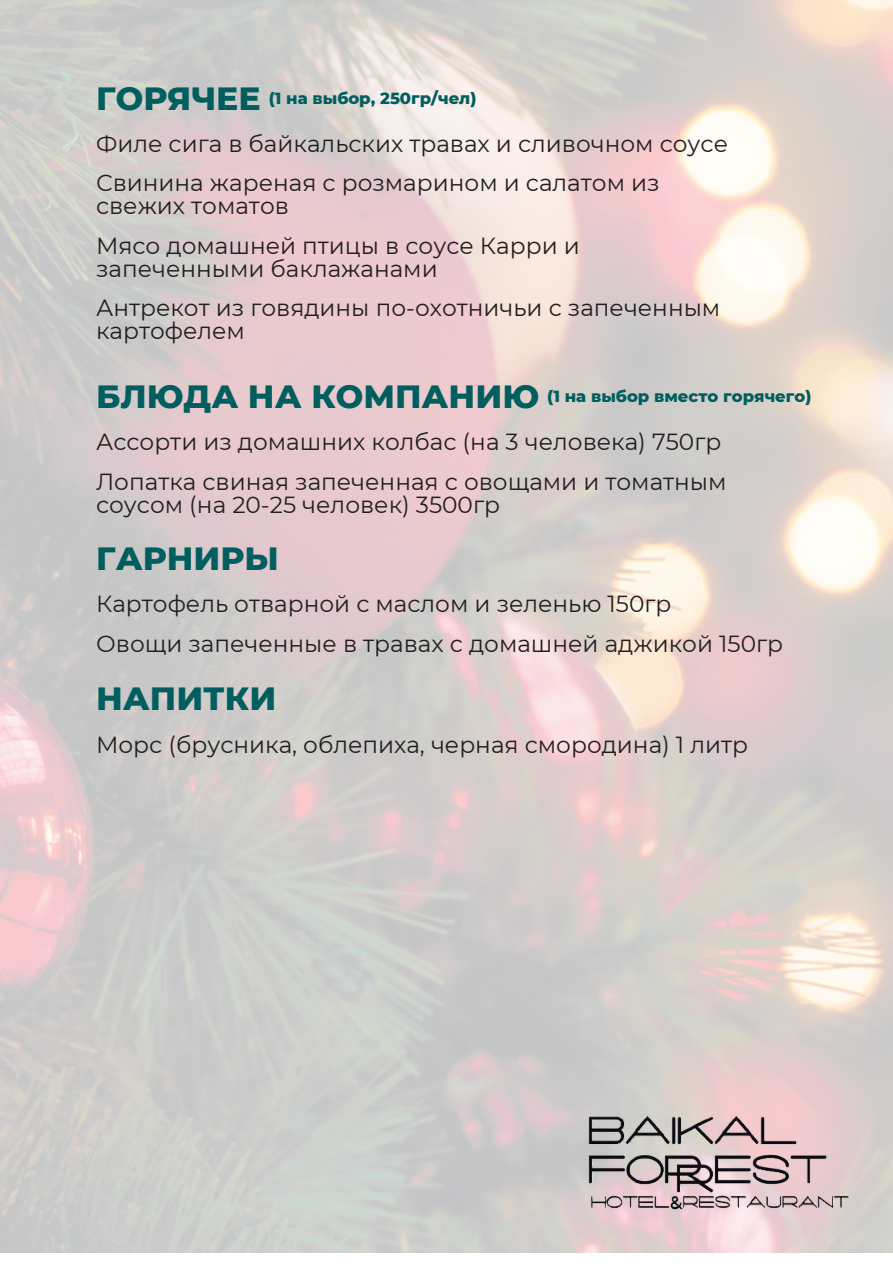
<style>
.page{position:relative;width:893px;height:1264px;background:#fff}
.page>*{position:absolute;margin:0;border:0;box-sizing:border-box;transform-origin:0 0}
.t1{font:800 32.85px "Montserrat";color:#005f5e}
.t2{font:23.25px/22.6px "Montserrat";color:#231f20}
.t3{font:800 16.35px "Montserrat";color:#005f5e}
</style>
<div class="page">
<img style="left:581px;top:1104px;width:284px;height:118px">
<h1 class="t1" style="left:96px;top:74px;width:166px">ГОРЯЧЕЕ</h1>
<p class="t2" style="left:96px;top:131px;width:633px">Филе сига в байкальских травах и сливочном соусе</p>
<p class="t3" style="left:269px;top:86px;width:209px">(1 на выбор, 250гр/чел)</p>
<p class="t2" style="left:96px;top:171px;width:565px">Свинина жареная с розмарином и салатом из свежих томатов</p>
<p class="t2" style="left:96px;top:233px;width:485px">Мясо домашней птицы в соусе Карри и запеченными баклажанами</p>
<p class="t2" style="left:96px;top:296px;width:625px">Антрекот из говядины по-охотничьи с запеченным картофелем</p>
<h1 class="t1" style="left:96px;top:372px;width:444px">БЛЮДА НА КОМПАНИЮ</h1>
<p class="t2" style="left:96px;top:421px;width:632px;line-height:39.8px">Ассорти из домашних колбас (на 3 человека) 750гр<br>Лопатка свиная запеченная с овощами и томатным</p>
<p class="t2" style="left:96px;top:492px;width:405px">соусом (на 20-25 человек) 3500гр</p>
<p class="t3" style="left:547px;top:384px;width:265px">(1 на выбор вместо горячего)</p>
<h1 class="t1" style="left:96px;top:534px;width:184px">ГАРНИРЫ</h1>
<p class="t2" style="left:96px;top:583px;width:688px;line-height:39.8px">Картофель отварной с маслом и зеленью 150гр<br>Овощи запеченные в травах с домашней аджикой 150гр</p>
<h1 class="t1" style="left:96px;top:674px;width:182px">НАПИТКИ</h1>
<p class="t2" style="left:96px;top:732px;width:653px">Морс (брусника, облепиха, черная смородина) 1 литр</p>
</div>
